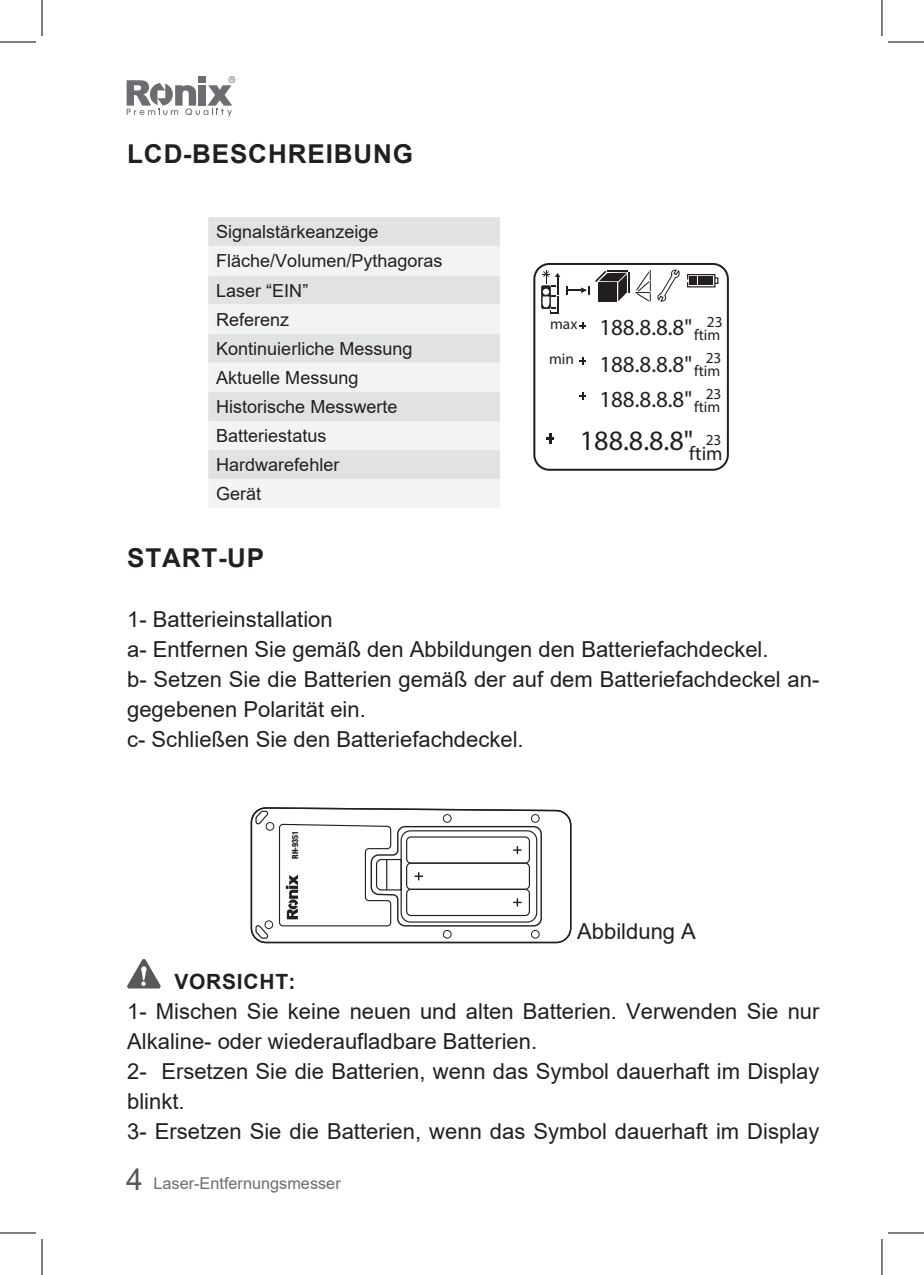
<style>
.page{position:relative;width:924px;height:1275px;background:#fff}
.page>*{position:absolute;margin:0;border:0;box-sizing:border-box;transform-origin:0 0}
.t1{font:28.2px "Helvetica CE";color:#231f20}
.t2{font:700 26px "Arial";letter-spacing:.035em;color:#231f20}
.t3{font:23px/35.6px "Helvetica CE";color:#231f20;text-align:justify}
.t4{font:22px/30px "Arial";color:#231f20}
.t5{font:700 21px "Arial";letter-spacing:.035em;color:#231f20}
.t6{font:19.6px "Helvetica CE";color:#231f20}
.t7{font:18px/29.2px "Arial";color:#231f20}
.t8{font:16.2px "Arial";color:#6c6d70}
.t9{font:15.4px "Helvetica CE";color:#231f20}
.t10{font:15.4px "Myriad Pro";color:#231f20}
.t11{font:900 condensed 8px "Helvetica LT";color:#231f20}
.s1{font-size:30px;color:#57585a}
.s2{font-size:30.6px;color:#fff}
</style>
<div class="page">
<svg style="left:126px;top:76px;width:109px;height:41px"></svg>
<div style="left:198px;top:76px;width:8px;height:7px;background:#6c6d70"></div>
<svg style="left:541px;top:285px;width:9px;height:24px"></svg>
<div style="left:533px;top:263px;width:195px;height:208px;border:2px solid #231f20;border-radius:15px"></div>
<hr style="left:607px;top:270px;width:20px;height:2px;background:#231f20">
<svg style="left:542px;top:270px;width:18px;height:43px"></svg>
<svg style="left:566px;top:271px;width:63px;height:30px"></svg>
<svg style="left:635px;top:269px;width:83px;height:33px"></svg>
<svg style="left:579px;top:322px;width:6px;height:7px"></svg>
<svg style="left:546px;top:434px;width:8px;height:9px"></svg>
<svg style="left:579px;top:357px;width:6px;height:7px"></svg>
<svg style="left:579px;top:393px;width:6px;height:7px"></svg>
<div style="left:208px;top:217px;width:292px;height:29px;background:#e1e2e4"></div>
<svg style="left:208px;top:246px;width:292px;height:262px;fill:#f2f3f4"></svg>
<svg style="left:250px;top:807px;width:321px;height:136px"></svg>
<svg style="left:127px;top:959px;width:34px;height:30px"></svg>
<hr style="left:0;top:42px;width:36px;height:1px;background:#000">
<hr style="left:887px;top:42px;width:36px;height:1px;background:#000">
<hr style="left:0;top:1232px;width:36px;height:1px;background:#000">
<hr style="left:887px;top:1232px;width:36px;height:1px;background:#000">
<hr style="left:42px;top:0;width:1px;height:36px;background:#000">
<hr style="left:42px;top:1239px;width:1px;height:36px;background:#000">
<hr style="left:881px;top:0;width:1px;height:36px;background:#000">
<hr style="left:881px;top:1239px;width:1px;height:36px;background:#000">
<p class="t2" style="left:127px;top:136px;width:287px">LCD-BESCHREIBUNG</p>
<p class="t7" style="left:216px;top:217px;width:228px">Signalstärkeanzeige<br>Fläche/Volumen/Pythagoras<br>Laser “EIN”<br>Referenz<br>Kontinuierliche Messung<br>Aktuelle Messung<br>Historische Messwerte<br>Batteriestatus<br>Hardwarefehler<br>Gerät</p>
<p class="t2" style="left:127px;top:540px;width:138px">START-UP</p>
<p class="t9" style="left:706px;top:312px;width:17px">23</p>
<p class="t9" style="left:705px;top:349px;width:17px">23</p>
<p class="t9" style="left:705px;top:384px;width:17px">23</p>
<p class="t3" style="left:599px;top:309px;width:94px;text-indent:-49px"><sup>max</sup> 188.8.8.8" 188.8.8.8" 188.8.8.8"</p>
<p class="t1" style="left:579px;top:423px;width:115px">188.8.8.8"</p>
<p class="t9" style="left:694px;top:325px;width:28px">ftim</p>
<p class="t9" style="left:694px;top:361px;width:28px">ftim</p>
<p class="t9" style="left:694px;top:397px;width:28px">ftim</p>
<p class="t6" style="left:689px;top:442px;width:35px">ftim</p>
<p class="t10" style="left:549px;top:349px;width:26px">min</p>
<p class="t9" style="left:705px;top:430px;width:17px">23</p>
<p class="t4" style="left:127px;top:604px;width:693px">1- Batterieinstallation<br>a- Entfernen Sie gemäß den Abbildungen den Batteriefachdeckel.<br>b- Setzen Sie die Batterien gemäß der auf dem Batteriefachdeckel an&shy;gegebenen Polarität ein.<br>c- Schließen Sie den Batteriefachdeckel.</p>
<p class="t11" style="left:290px;top:859px;width:30px;rotate:-90deg">RH-9351</p>
<p class="t4" style="left:577px;top:915px;width:120px">Abbildung A</p>
<p class="t5" style="left:174px;top:966px;width:123px">VORSICHT:</p>
<p class="t4" style="left:127px;top:995px;width:693px">1- Mischen Sie keine neuen und alten Batterien. Verwenden Sie nur Alkaline- oder wiederaufladbare Batterien.<br>2- Ersetzen Sie die Batterien, wenn das Symbol dauerhaft im Display blinkt.<br>3- Ersetzen Sie die Batterien, wenn das Symbol dauerhaft im Display</p>
<p class="t8" style="left:126px;top:1171px;width:216px"><span class="s1">4</span><span class="s2">|</span> Laser-Entfernungsmesser</p>
</div>
